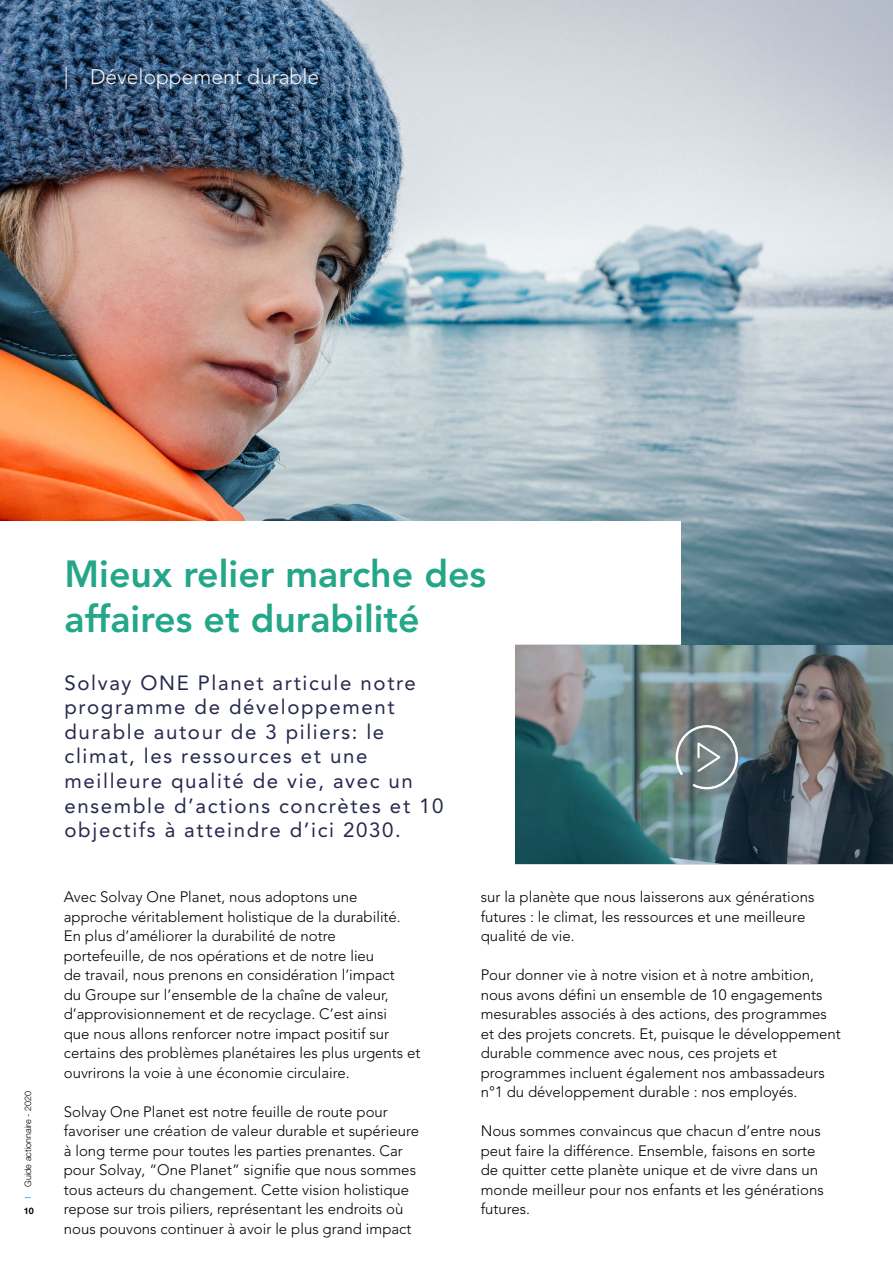
<style>
.page{position:relative;width:893px;height:1263px;background:#fff}
.page>*{position:absolute;margin:0;border:0;box-sizing:border-box;transform-origin:0 0}
.t1{font:800 37.5px/45px "Avenir LT Pro";color:#24a689}
.t2{font:300 21px "Avenir LT Pro";color:#f2f3f6}
.t3{font:20.4px/24.6px "Avenir LT Pro";letter-spacing:.08em;color:#26294e}
.t4{font:300 15px/19.5px "Avenir LT Pro";color:#000}
.t5{font:300 9px "Helvetica Neue LT Std";color:#000}
.t6{font:700 9px "Helvetica Neue LT Std";color:#000}
</style>
<div class="page">
<img style="left:0;top:0;width:893px;height:644px">
<div style="left:0;top:521px;width:680px;height:192px;background:#fff"></div>
<img style="left:515px;top:644px;width:378px;height:221px">
<svg style="left:674px;top:724px;width:65px;height:66px;background:#828c8e"></svg>
<svg style="left:66px;top:67px;width:1px;height:22px"></svg>
<h2 class="t2" style="left:90px;top:65px;width:231px">Développement durable</h2>
<p class="t5" style="left:23px;top:1187px;width:97px;rotate:-90deg">Guide actionnaire - 2020</p>
<p class="t6" style="left:24px;top:1206px;width:12px">10</p>
<h1 class="t1" style="left:65px;top:552px;width:423px">Mieux relier marche des affaires et durabilité</h1>
<h3 class="t3" style="left:65px;top:670px;width:381px">Solvay ONE Planet articule notre programme de développement durable autour de 3 piliers: le climat, les ressources et une meilleure qualité de vie, avec un ensemble d’actions concrètes et 10 objectifs à atteindre d’ici 2030.</h3>
<p class="t4" style="left:64px;top:887px;width:358px">Avec Solvay One Planet, nous adoptons une approche véritablement holistique de la durabilité.<br>En plus d’améliorer la durabilité de notre<br>portefeuille, de nos opérations et de notre lieu<br>de travail, nous prenons en considération l’impact<br>du Groupe sur l’ensemble de la chaîne de valeur, d’approvisionnement et de recyclage. C’est ainsi<br>que nous allons renforcer notre impact positif sur certains des problèmes planétaires les plus urgents et ouvrirons la voie à une économie circulaire.</p>
<p class="t4" style="left:64px;top:1102px;width:357px">Solvay One Planet est notre feuille de route pour favoriser une création de valeur durable et supérieure à long terme pour toutes les parties prenantes. Car pour Solvay, “One Planet” signifie que nous sommes tous acteurs du changement. Cette vision holistique repose sur trois piliers, représentant les endroits où nous pouvons continuer à avoir le plus grand impact</p>
<p class="t4" style="left:481px;top:887px;width:335px">sur la planète que nous laisserons aux générations futures : le climat, les ressources et une meilleure qualité de vie.</p>
<p class="t4" style="left:481px;top:965px;width:362px">Pour donner vie à notre vision et à notre ambition, nous avons défini un ensemble de 10 engagements mesurables associés à des actions, des programmes et des projets concrets. Et, puisque le développement durable commence avec nous, ces projets et programmes incluent également nos ambassadeurs n°1 du développement durable : nos employés.</p>
<p class="t4" style="left:481px;top:1121px;width:345px">Nous sommes convaincus que chacun d’entre nous peut faire la différence. Ensemble, faisons en sorte de quitter cette planète unique et de vivre dans un monde meilleur pour nos enfants et les générations futures.</p>
</div>
